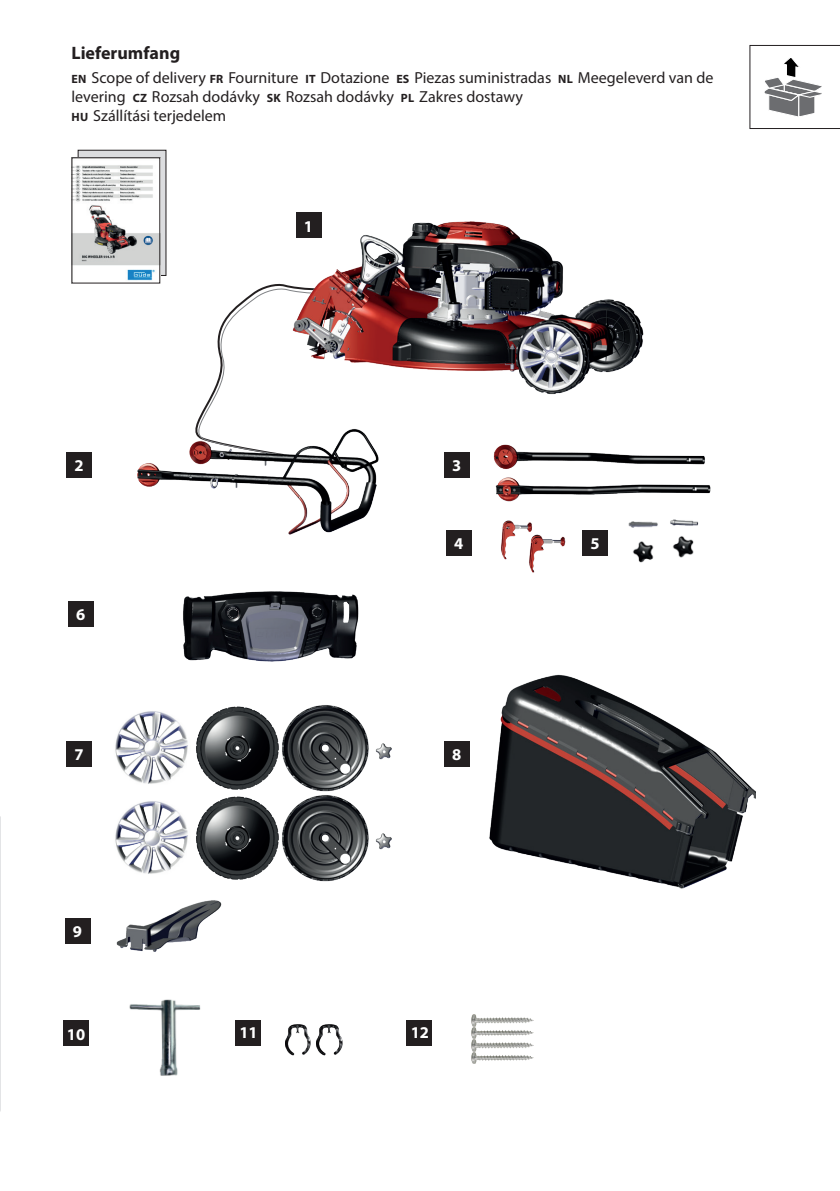
<style>
.page{position:relative;width:840px;height:1191px;background:#fff}
.page>*{position:absolute;margin:0;border:0;box-sizing:border-box;transform-origin:0 0}
.t1{font:700 18px "Myriad Pro";color:#231f20}
.t2{font:700 16.4px "Myriad Pro";color:#fff}
.t3{font:16px/19.2px "Myriad Pro";color:#231f20}
.s1{font-weight:700;font-size:12px;color:#fff}
</style>
<div class="page">
<svg style="left:749px;top:45px;width:90px;height:84px"></svg>
<svg style="left:78px;top:150px;width:88px;height:125px"></svg>
<div style="left:78px;top:150px;width:88px;height:126px;border:1px solid #231f20"></div>
<img style="left:73px;top:159px;width:85px;height:122px">
<img style="left:90px;top:900px;width:132px;height:52px">
<img style="left:471px;top:1014px;width:62px;height:49px">
<div style="left:66px;top:741px;width:26px;height:26px;background:#231f20"></div>
<div style="left:443px;top:452px;width:26px;height:25px;background:#231f20"></div>
<div style="left:446px;top:530px;width:25px;height:26px;background:#231f20"></div>
<div style="left:582px;top:530px;width:25px;height:26px;background:#231f20"></div>
<div style="left:443px;top:741px;width:26px;height:26px;background:#231f20"></div>
<div style="left:65px;top:918px;width:25px;height:26px;background:#231f20"></div>
<img style="left:129px;top:999px;width:72px;height:77px">
<div style="left:63px;top:1020px;width:26px;height:26px;background:#231f20"></div>
<img style="left:316px;top:1024px;width:26px;height:31px">
<img style="left:285px;top:1024px;width:25px;height:31px">
<div style="left:234px;top:1020px;width:26px;height:26px;background:#231f20"></div>
<div style="left:405px;top:1020px;width:26px;height:26px;background:#231f20"></div>
<img style="left:489px;top:674px;width:265px;height:215px">
<img style="left:493px;top:444px;width:218px;height:58px">
<svg style="left:196px;top:284px;width:75px;height:142px"></svg>
<div style="left:66px;top:452px;width:26px;height:25px;background:#231f20"></div>
<div style="left:68px;top:601px;width:26px;height:26px;background:#231f20"></div>
<img style="left:271px;top:212px;width:373px;height:183px">
<img style="left:501px;top:520px;width:65px;height:53px">
<img style="left:137px;top:426px;width:242px;height:109px">
<img style="left:628px;top:519px;width:71px;height:44px">
<img style="left:115px;top:801px;width:71px;height:73px">
<img style="left:186px;top:799px;width:93px;height:81px">
<img style="left:282px;top:799px;width:85px;height:83px">
<img style="left:367px;top:827px;width:25px;height:23px">
<img style="left:115px;top:711px;width:71px;height:73px">
<img style="left:186px;top:706px;width:93px;height:93px">
<img style="left:282px;top:705px;width:85px;height:94px">
<img style="left:367px;top:737px;width:25px;height:23px">
<img style="left:183px;top:591px;width:176px;height:71px">
<svg style="left:227px;top:607px;width:12px;height:12px"></svg>
<p class="t1" style="left:71px;top:41px;width:110px">Lieferumfang</p>
<p class="t3" style="left:71px;top:67px;width:643px"><span class="s1">EN</span> Scope of delivery <span class="s1">FR</span> Fourniture <span class="s1">IT</span> Dotazione <span class="s1">ES</span> Piezas suministradas <span class="s1">NL</span> Meegeleverd van de levering <span class="s1">CZ</span> Rozsah dodávky <span class="s1">SK</span> Rozsah dodávky <span class="s1">PL</span> Zakres dostawy<br><span class="s1">HU</span> Szállítási terjedelem</p>
<p class="t2" style="left:304px;top:215px;width:11px">1</p>
<p class="t2" style="left:75px;top:455px;width:11px">2</p>
<p class="t2" style="left:76px;top:604px;width:11px">6</p>
<p class="t2" style="left:75px;top:744px;width:11px">7</p>
<p class="t2" style="left:452px;top:455px;width:11px">3</p>
<p class="t2" style="left:454px;top:533px;width:11px">4</p>
<p class="t2" style="left:590px;top:533px;width:11px">5</p>
<p class="t2" style="left:452px;top:744px;width:11px">8</p>
<p class="t2" style="left:73px;top:921px;width:11px">9</p>
<p class="t2" style="left:67px;top:1023px;width:20px">10</p>
<p class="t2" style="left:239px;top:1022px;width:20px">11</p>
<p class="t2" style="left:410px;top:1022px;width:20px">12</p>
</div>
